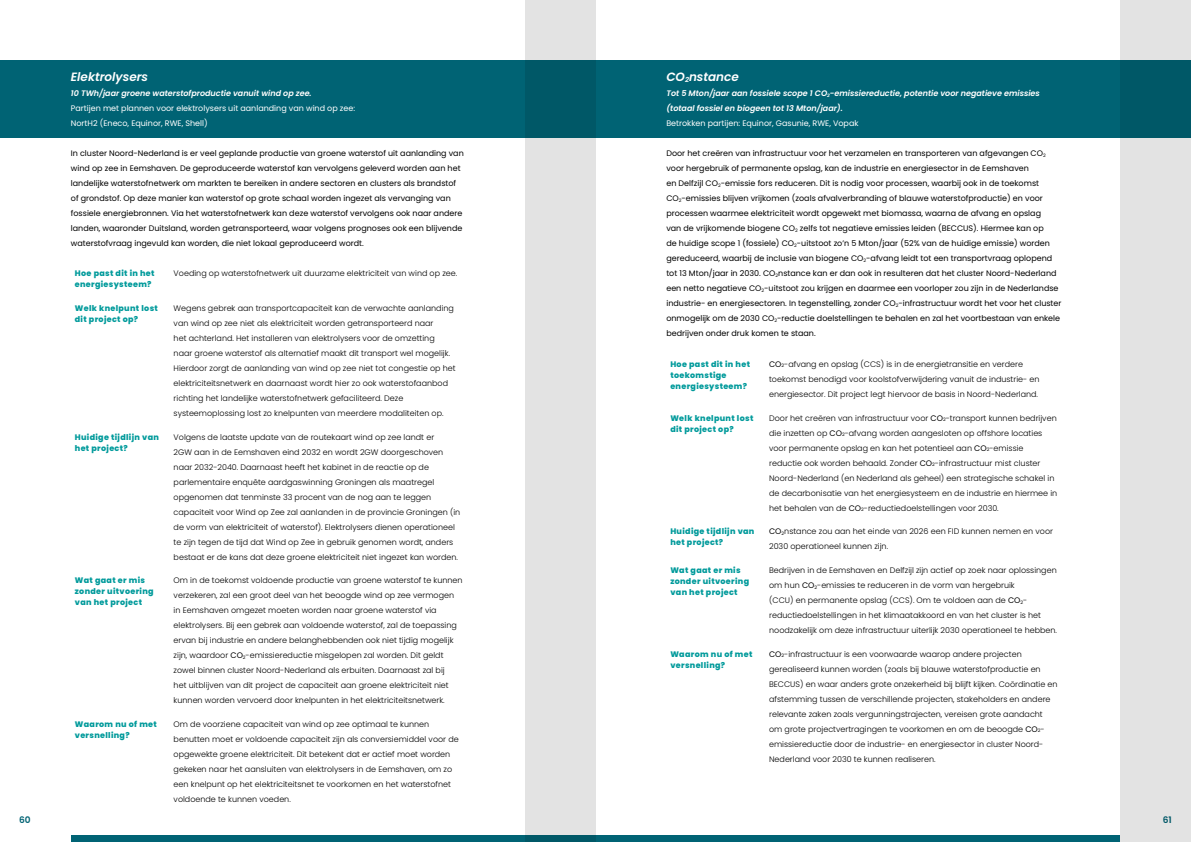
<style>
.page{position:relative;width:1191px;height:842px;background:#fff}
.page>*{position:absolute;margin:0;border:0;box-sizing:border-box;transform-origin:0 0}
.t1{font:italic 600 12px "Poppins";color:#fff}
.t2{font:600 9px "Poppins";color:#006374}
.t3{font:300 8px/15px "Poppins";color:#000}
.t4{font:8px/15px "Poppins";color:#000}
.t5{font:800 8px/11px "Poppins";letter-spacing:.04em;color:#009a9b}
.t6{font:italic 600 8px/15px "Poppins";color:#fff}
.t7{font:8px/15px "Poppins";color:#fff}
.s1{font-weight:400}
</style>
<div class="page">
<div style="left:595px;top:835px;width:525px;height:7px;background:#006374"></div>
<div style="left:71px;top:835px;width:524px;height:7px;background:#006374"></div>
<div style="left:0;top:60px;width:595px;height:78px;background:#006374"></div>
<div style="left:595px;top:60px;width:596px;height:78px;background:#006374"></div>
<div style="left:1120px;top:0;width:71px;height:842px;background:#e3e3e3"></div>
<div style="left:524px;top:0;width:71px;height:842px;background:#e3e3e3"></div>
<h1 class="t1" style="left:71px;top:70px;width:79px">Elektrolysers</h1>
<p class="t6" style="left:71px;top:86px;width:242px">10 TWh/jaar groene waterstofproductie vanuit wind op zee.</p>
<p class="t7" style="left:71px;top:101px;width:286px">Partijen met plannen voor elektrolysers uit aanlanding van wind op zee:<br>NortH2 (Eneco, Equinor, RWE, Shell)</p>
<p class="t4" style="left:71px;top:146px;width:394px">In cluster Noord-Nederland is er veel geplande productie van groene waterstof uit aanlanding van wind op zee in Eemshaven. De geproduceerde waterstof kan vervolgens geleverd worden aan het landelijke waterstofnetwerk om markten te bereiken in andere sectoren en clusters als brandstof of grondstof. Op deze manier kan waterstof op grote schaal worden ingezet als vervanging van fossiele energiebronnen. Via het waterstofnetwerk kan deze waterstof vervolgens ook naar andere landen, waaronder Duitsland, worden getransporteerd, waar volgens prognoses ook een blijvende waterstofvraag ingevuld kan worden, die niet lokaal geproduceerd wordt.</p>
<p class="t5" style="left:75px;top:268px;width:81px">Hoe past dit in het energiesysteem?</p>
<p class="t3" style="left:174px;top:266px;width:285px">Voeding op waterstofnetwerk uit duurzame elektriciteit van wind op zee.</p>
<p class="t5" style="left:75px;top:303px;width:84px">Welk knelpunt lost dit project op?</p>
<p class="t3" style="left:174px;top:301px;width:283px">Wegens gebrek aan transportcapaciteit kan de verwachte aanlanding van wind op zee niet als elektriciteit worden getransporteerd naar<br>het achterland. Het installeren van elektrolysers voor de omzetting<br>naar groene waterstof als alternatief maakt dit transport wel mogelijk.<br>Hierdoor zorgt de aanlanding van wind op zee niet tot congestie op het elektriciteitsnetwerk en daarnaast wordt hier zo ook waterstofaanbod richting het landelijke waterstofnetwerk gefaciliteerd. Deze systeemoplossing lost zo knelpunten van meerdere modaliteiten op.</p>
<p class="t5" style="left:75px;top:431px;width:86px">Huidige tijdlijn van het project?</p>
<p class="t3" style="left:174px;top:429px;width:288px">Volgens de laatste update van de routekaart wind op zee landt er<br>2GW aan in de Eemshaven eind 2032 en wordt 2GW doorgeschoven naar 2032-2040. Daarnaast heeft het kabinet in de reactie op de parlementaire enquête aardgaswinning Groningen als maatregel opgenomen dat tenminste 33 procent van de nog aan te leggen capaciteit voor Wind op Zee zal aanlanden in de provincie Groningen (in de vorm van elektriciteit of waterstof). Elektrolysers dienen operationeel te zijn tegen de tijd dat Wind op Zee in gebruik genomen wordt, anders bestaat er de kans dat deze groene elektriciteit niet ingezet kan worden.</p>
<p class="t5" style="left:75px;top:575px;width:80px">Wat gaat er mis zonder uitvoering van het project</p>
<p class="t3" style="left:174px;top:573px;width:290px">Om in de toekomst voldoende productie van groene waterstof te kunnen verzekeren, zal een groot deel van het beoogde wind op zee vermogen in Eemshaven omgezet moeten worden naar groene waterstof via elektrolysers. Bij een gebrek aan voldoende waterstof, zal de toepassing ervan bij industrie en andere belanghebbenden ook niet tijdig mogelijk zijn, waardoor <span class="s1">CO</span><sub>2</sub>-emissiereductie misgelopen zal worden. Dit geldt zowel binnen cluster Noord-Nederland als erbuiten. Daarnaast zal bij<br>het uitblijven van dit project de capaciteit aan groene elektriciteit niet kunnen worden vervoerd door knelpunten in het elektriciteitsnetwerk.</p>
<p class="t5" style="left:75px;top:719px;width:83px">Waarom nu of met versnelling?</p>
<p class="t3" style="left:174px;top:717px;width:286px">Om de voorziene capaciteit van wind op zee optimaal te kunnen benutten moet er voldoende capaciteit zijn als conversiemiddel voor de opgewekte groene elektriciteit. Dit betekent dat er actief moet worden gekeken naar het aansluiten van elektrolysers in de Eemshaven, om zo een knelpunt op het elektriciteitsnet te voorkomen en het waterstofnet voldoende te kunnen voeden.</p>
<h1 class="t1" style="left:666px;top:70px;width:74px">CO<sub>2</sub>nstance</h1>
<p class="t6" style="left:666px;top:86px;width:375px">Tot 5 Mton/jaar aan fossiele scope 1 CO<sub>2</sub>-emissiereductie, potentie voor negatieve emissies (totaal fossiel en biogeen tot 13 Mton/jaar).</p>
<p class="t7" style="left:666px;top:116px;width:194px">Betrokken partijen: Equinor, Gasunie, RWE, Vopak</p>
<p class="t4" style="left:666px;top:146px;width:396px">Door het creëren van infrastructuur voor het verzamelen en transporteren van afgevangen CO<sub>2 </sub>voor hergebruik of permanente opslag, kan de industrie en energiesector in de Eemshaven<br>en Delfzijl CO<sub>2</sub>-emissie fors reduceren. Dit is nodig voor processen, waarbij ook in de toekomst CO<sub>2</sub>-emissies blijven vrijkomen (zoals afvalverbranding of blauwe waterstofproductie) en voor processen waarmee elektriciteit wordt opgewekt met biomassa, waarna de afvang en opslag<br>van de vrijkomende biogene CO<sub>2</sub> zelfs tot negatieve emissies leiden (BECCUS). Hiermee kan op<br>de huidige scope 1 (fossiele) CO<sub>2</sub>-uitstoot zo’n 5 Mton/jaar (52% van de huidige emissie) worden gereduceerd, waarbij de inclusie van biogene CO<sub>2</sub>-afvang leidt tot een transportvraag oplopend tot 13 Mton/jaar in 2030. CO<sub>2</sub>nstance kan er dan ook in resulteren dat het cluster Noord-Nederland een netto negatieve CO<sub>2</sub>-uitstoot zou krijgen en daarmee een voorloper zou zijn in de Nederlandse industrie- en energiesectoren. In tegenstelling, zonder CO<sub>2</sub>-infrastructuur wordt het voor het cluster onmogelijk om de 2030 CO<sub>2</sub>-reductie doelstellingen te behalen en zal het voortbestaan van enkele bedrijven onder druk komen te staan.</p>
<p class="t5" style="left:670px;top:358px;width:81px">Hoe past dit in het toekomstige energiesysteem?</p>
<p class="t3" style="left:769px;top:356px;width:272px"><span class="s1">CO</span><sub>2</sub>-afvang en opslag (CCS) is in de energietransitie en verdere toekomst benodigd voor koolstofverwijdering vanuit de industrie- en energiesector. Dit project legt hiervoor de basis in Noord-Nederland.</p>
<p class="t5" style="left:670px;top:412px;width:84px">Welk knelpunt lost dit project op?</p>
<p class="t3" style="left:769px;top:410px;width:290px">Door het creëren van infrastructuur voor <span class="s1">CO</span><sub>2</sub>-transport kunnen bedrijven die inzetten op <span class="s1">CO</span><sub>2</sub>-afvang worden aangesloten op offshore locaties voor permanente opslag en kan het potentieel aan <span class="s1">CO</span><sub>2</sub>-emissie reductie ook worden behaald. Zonder <span class="s1">CO</span><sub>2</sub>-infrastructuur mist cluster Noord-Nederland (en Nederland als geheel) een strategische schakel in de decarbonisatie van het energiesysteem en de industrie en hiermee in het behalen van de <span class="s1">CO</span><sub>2</sub>-reductiedoelstellingen voor 2030.</p>
<p class="t5" style="left:670px;top:526px;width:86px">Huidige tijdlijn van het project?</p>
<p class="t3" style="left:769px;top:524px;width:285px"><span class="s1">CO</span><sub>2</sub>nstance zou aan het einde van 2026 een FID kunnen nemen en voor<br>2030 operationeel kunnen zijn.</p>
<p class="t5" style="left:670px;top:565px;width:80px">Wat gaat er mis zonder uitvoering van het project</p>
<p class="t3" style="left:769px;top:563px;width:289px">Bedrijven in de Eemshaven en Delfzijl zijn actief op zoek naar oplossingen om hun <span class="s1">CO</span><sub>2</sub>-emissies te reduceren in de vorm van hergebruik<br>(CCU) en permanente opslag (CCS). Om te voldoen aan de <span class="s1">CO</span><sub>2</sub>- reductiedoelstellingen in het klimaatakkoord en van het cluster is het noodzakelijk om deze infrastructuur uiterlijk 2030 operationeel te hebben.</p>
<p class="t5" style="left:670px;top:648px;width:83px">Waarom nu of met versnelling?</p>
<p class="t3" style="left:769px;top:646px;width:290px"><span class="s1">CO</span><sub>2</sub>-infrastructuur is een voorwaarde waarop andere projecten gerealiseerd kunnen worden (zoals bij blauwe waterstofproductie en BECCUS) en waar anders grote onzekerheid bij blijft kijken. Coördinatie en afstemming tussen de verschillende projecten, stakeholders en andere relevante zaken zoals vergunningstrajecten, vereisen grote aandacht om grote projectvertragingen te voorkomen en om de beoogde <span class="s1">CO</span><sub>2</sub>- emissiereductie door de industrie- en energiesector in cluster Noord-Nederland voor 2030 te kunnen realiseren.</p>
<p class="t2" style="left:19px;top:815px;width:13px">60</p>
<p class="t2" style="left:1162px;top:815px;width:11px">61</p>
</div>
